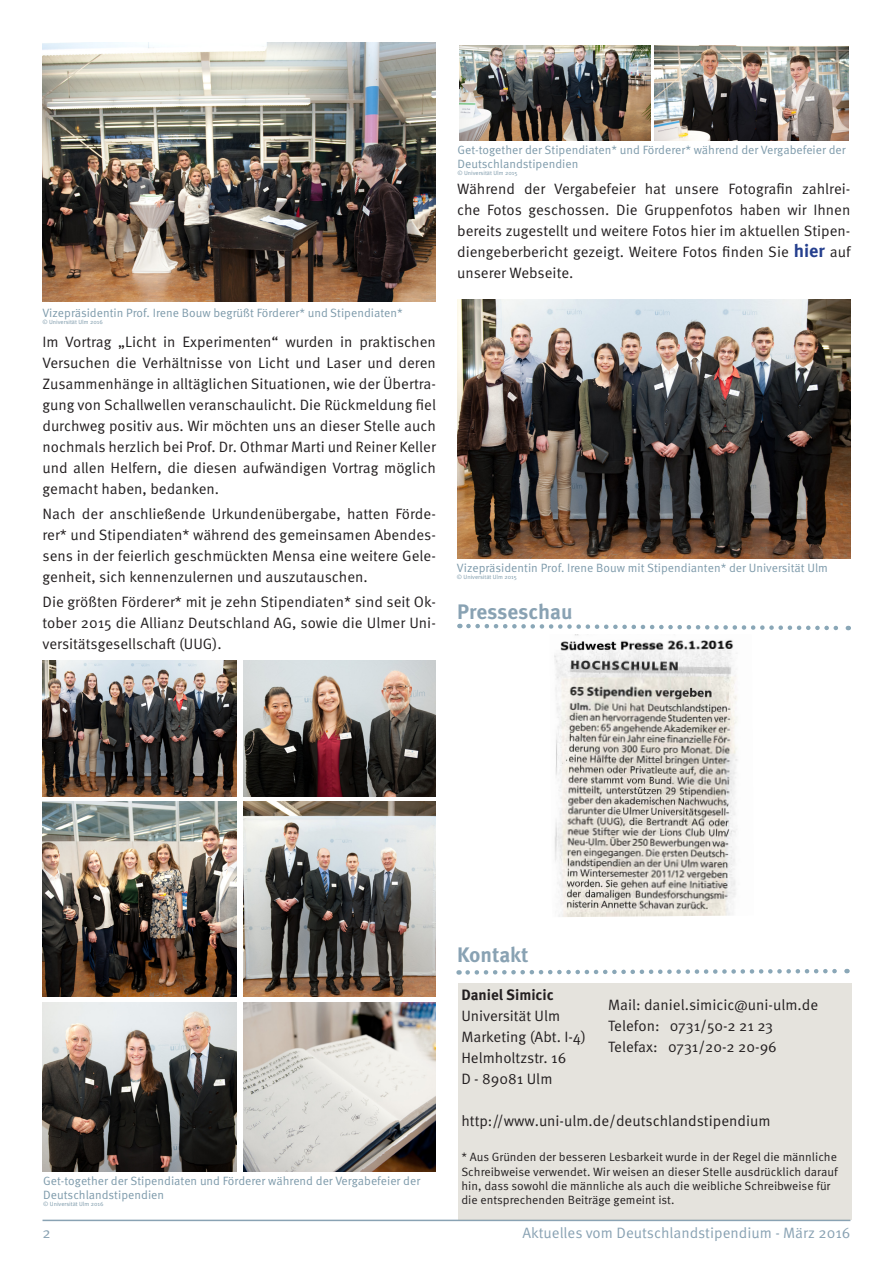
<style>
.page{position:relative;width:893px;height:1263px;background:#fff}
.page>*{position:absolute;margin:0;border:0;box-sizing:border-box;transform-origin:0 0}
.t1{font:700 21px "Meta OT";letter-spacing:-.005em;color:#89a2b3}
.t2{font:15px/21px "Meta OT Norm";color:#231f20;text-align:justify}
.t3{font:15px "Meta OT Norm";color:#89a2b3}
.t4{font:700 15px "Meta OT";color:#231f20}
.t5{font:12px/14.4px "Meta OT Norm";color:#7d9aaa}
.t6{font:12px/14.4px "Meta OT Norm";color:#231f20}
.t7{font:6px "Meta OT Norm";color:#7d9aaa}
.s1{font-family:"Meta OT";font-weight:700;font-size:18px;color:#253f8e}
</style>
<div class="page">
<hr style="left:43px;top:1219px;width:807px;height:2px;background:#89a2b3">
<img style="left:43px;top:43px;width:393px;height:258px">
<img style="left:43px;top:660px;width:194px;height:136px">
<img style="left:43px;top:801px;width:194px;height:196px">
<img style="left:244px;top:660px;width:192px;height:136px">
<img style="left:244px;top:801px;width:192px;height:196px">
<img style="left:244px;top:1002px;width:192px;height:170px">
<img style="left:43px;top:1002px;width:194px;height:170px">
<img style="left:457px;top:300px;width:393px;height:259px">
<div style="left:458px;top:983px;width:394px;height:236px;background:#e5e3dd"></div>
<svg style="left:459px;top:968px;width:388px;height:7px"></svg>
<svg style="left:459px;top:623px;width:390px;height:8px"></svg>
<img style="left:460px;top:45px;width:190px;height:95px">
<img style="left:554px;top:634px;width:184px;height:283px">
<img style="left:654px;top:45px;width:194px;height:95px">
<p class="t5" style="left:457px;top:142px;width:390px">Get-together der Stipendiaten* und Förderer* während der Vergabefeier der<br>Deutschlandstipendien</p>
<p class="t7" style="left:457px;top:169px;width:61px">© Universität Ulm 2015</p>
<p class="t5" style="left:43px;top:306px;width:362px">Vizepräsidentin Prof. Irene Bouw begrüßt Förderer* und Stipendiaten*</p>
<p class="t7" style="left:43px;top:319px;width:62px">© Universität Ulm 2016</p>
<p class="t2" style="left:43px;top:331px;width:395px">Im Vortrag „Licht in Experimenten“ wurden in praktischen Versuchen die Verhältnisse von Licht und Laser und deren Zusammenhänge in alltäglichen Situationen, wie der Übertra&shy;gung von Schallwellen veranschaulicht. Die Rückmeldung fiel durchweg positiv aus. Wir möchten uns an dieser Stelle auch nochmals herzlich bei Prof. Dr. Othmar Marti und Reiner Keller und allen Helfern, die diesen aufwändigen Vortrag möglich gemacht haben, bedanken.</p>
<p class="t2" style="left:43px;top:503px;width:395px">Nach der anschließende Urkundenübergabe, hatten Förde&shy;rer* und Stipendiaten* während des gemeinsamen Abendes&shy;sens in der feierlich geschmückten Mensa eine weitere Gele&shy;genheit, sich kennenzulernen und auszutauschen.</p>
<p class="t2" style="left:43px;top:592px;width:395px">Die größten Förderer* mit je zehn Stipendiaten* sind seit Ok&shy;tober 2015 die Allianz Deutschland AG, sowie die Ulmer Uni&shy;versitätsgesellschaft (UUG).</p>
<p class="t2" style="left:457px;top:179px;width:395px">Während der Vergabefeier hat unsere Fotografin zahlrei&shy;che Fotos geschossen. Die Gruppenfotos haben wir Ihnen bereits zugestellt und weitere Fotos hier im aktuellen Stipen&shy;diengeberbericht gezeigt. Weitere Fotos finden Sie <span class="s1">hier</span> auf unserer Webseite.</p>
<p class="t5" style="left:457px;top:561px;width:372px">Vizepräsidentin Prof. Irene Bouw mit Stipendianten* der Universität Ulm</p>
<p class="t7" style="left:457px;top:574px;width:61px">© Universität Ulm 2015</p>
<p class="t1" style="left:457px;top:598px;width:117px">Presseschau</p>
<p class="t5" style="left:43px;top:1173px;width:378px">Get-together der Stipendiaten und Förderer während der Vergabefeier der<br>Deutschlandstipendien</p>
<p class="t7" style="left:43px;top:1200px;width:62px">© Universität Ulm 2016</p>
<p class="t1" style="left:457px;top:941px;width:73px">Kontakt</p>
<p class="t4" style="left:461px;top:985px;width:94px">Daniel Simicic</p>
<p class="t2" style="left:461px;top:1005px;width:100px">Universität Ulm</p>
<p class="t2" style="left:461px;top:1026px;width:126px">Marketing (Abt. I-4)</p>
<p class="t2" style="left:461px;top:1047px;width:106px">Helmholtzstr. 16</p>
<p class="t2" style="left:461px;top:1068px;width:93px">D - 89081 Ulm</p>
<p class="t2" style="left:461px;top:1110px;width:311px">http://www.uni-ulm.de/deutschlandstipendium</p>
<p class="t6" style="left:461px;top:1150px;width:378px">* Aus Gründen der besseren Lesbarkeit wurde in der Regel die männliche Schreibweise verwendet. Wir weisen an dieser Stelle ausdrücklich darauf hin, dass sowohl die männliche als auch die weibliche Schreibweise für die entsprechenden Beiträge gemeint ist.</p>
<p class="t2" style="left:608px;top:995px;width:212px">Mail: daniel.simicic@uni-ulm.de</p>
<p class="t2" style="left:608px;top:1016px;width:167px">Telefon: 0731/50-2 21 23</p>
<p class="t2" style="left:608px;top:1037px;width:170px">Telefax: 0731/20-2 20-96</p>
<p class="t3" style="left:43px;top:1224px;width:10px">2</p>
<p class="t3" style="left:522px;top:1224px;width:329px">Aktuelles vom Deutschlandstipendium - März 2016</p>
</div>
